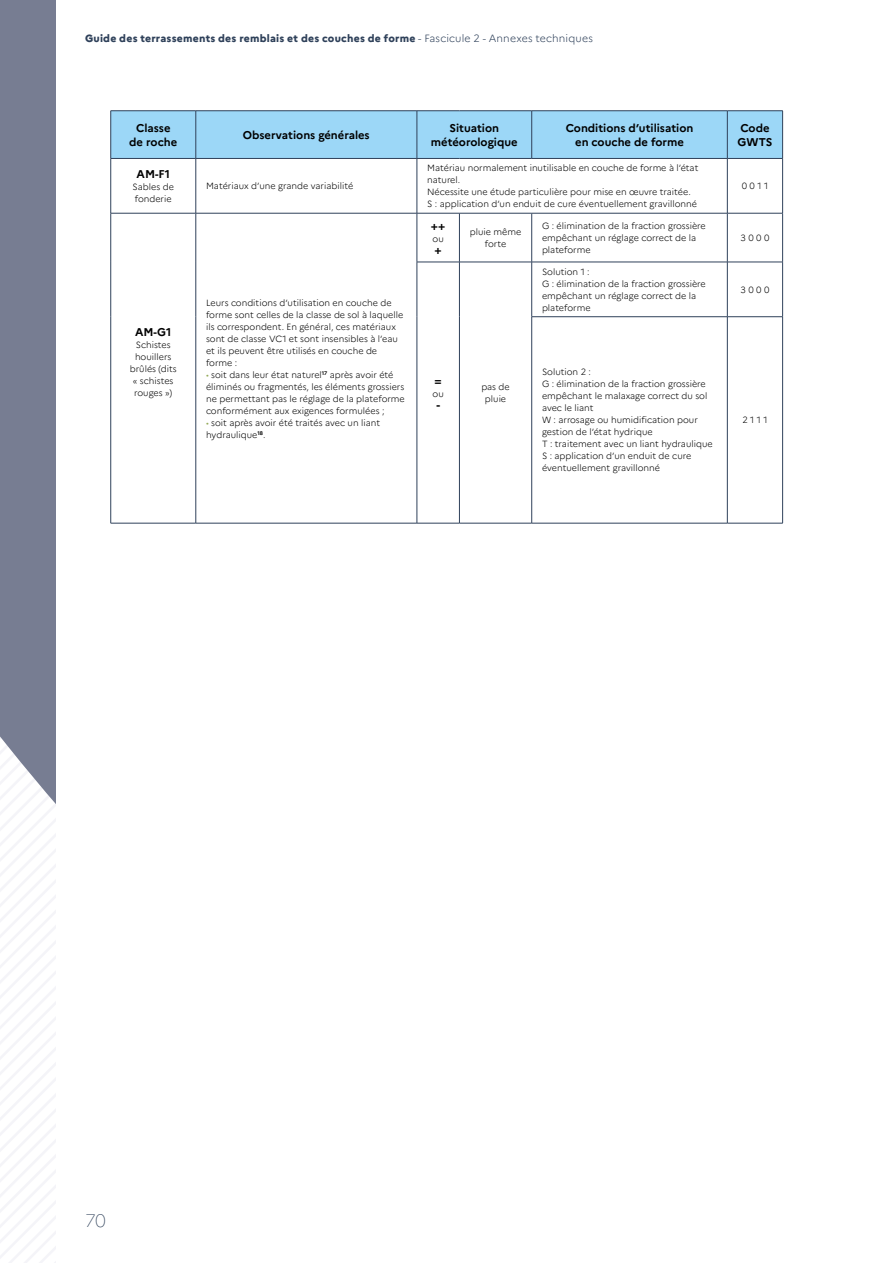
<style>
.page{position:relative;width:893px;height:1263px;background:#fff}
.page>*{position:absolute;margin:0;border:0;box-sizing:border-box;transform-origin:0 0}
.t1{font:100 18px "Marianne";color:#2f415a}
.TEXTE_TABLEAU{font:700 12px "Marianne";color:#000}
.TITRE_TABLEAU{font:700 11.25px/13.5px "Marianne";color:#000;text-align:center}
.TEXTE_TABLEAU-2{font:700 11.25px "Marianne";color:#000}
.t2{font:800 10.5px "Marianne";letter-spacing:.02em;color:#2f415a}
.TEXTE_TABLEAU-3{font:300 9px/12px "Marianne";color:#000}
.s1{font-weight:300}
.s2{color:#96ab5a}
</style>
<div class="page">
<svg style="left:0;top:0;width:55px;height:1263px"></svg>
<div style="left:111px;top:111px;width:671px;height:47px;background:#9cd7f7"></div>
<hr style="left:110px;top:159px;width:1px;height:54px;background:#2f415a">
<hr style="left:196px;top:159px;width:1px;height:54px;background:#2f415a">
<hr style="left:417px;top:159px;width:1px;height:54px;background:#2f415a">
<hr style="left:727px;top:159px;width:1px;height:54px;background:#2f415a">
<hr style="left:782px;top:159px;width:1px;height:54px;background:#2f415a">
<hr style="left:111px;top:213px;width:85px;height:1px;background:#2f415a">
<hr style="left:110px;top:213px;width:1px;height:49px;background:#2f415a">
<hr style="left:196px;top:213px;width:221px;height:1px;background:#2f415a">
<hr style="left:196px;top:213px;width:1px;height:49px;background:#2f415a">
<hr style="left:110px;top:262px;width:1px;height:55px;background:#2f415a">
<hr style="left:196px;top:262px;width:1px;height:55px;background:#2f415a">
<hr style="left:110px;top:317px;width:1px;height:206px;background:#2f415a">
<hr style="left:196px;top:317px;width:1px;height:206px;background:#2f415a">
<hr style="left:111px;top:523px;width:85px;height:1px;background:#2f415a">
<hr style="left:196px;top:523px;width:221px;height:1px;background:#2f415a">
<hr style="left:417px;top:213px;width:42px;height:1px;background:#2f415a">
<hr style="left:417px;top:213px;width:1px;height:49px;background:#2f415a">
<hr style="left:459px;top:213px;width:73px;height:1px;background:#2f415a">
<hr style="left:459px;top:213px;width:1px;height:49px;background:#2f415a">
<hr style="left:532px;top:213px;width:195px;height:1px;background:#2f415a">
<hr style="left:531px;top:213px;width:1px;height:49px;background:#2f415a">
<hr style="left:727px;top:213px;width:56px;height:1px;background:#2f415a">
<hr style="left:727px;top:213px;width:1px;height:49px;background:#2f415a">
<hr style="left:782px;top:213px;width:1px;height:49px;background:#2f415a">
<hr style="left:417px;top:262px;width:42px;height:1px;background:#2f415a">
<hr style="left:417px;top:262px;width:1px;height:55px;background:#2f415a">
<hr style="left:459px;top:262px;width:73px;height:1px;background:#2f415a">
<hr style="left:459px;top:262px;width:1px;height:55px;background:#2f415a">
<hr style="left:417px;top:317px;width:1px;height:206px;background:#2f415a">
<hr style="left:459px;top:317px;width:1px;height:206px;background:#2f415a">
<hr style="left:417px;top:523px;width:42px;height:1px;background:#2f415a">
<hr style="left:459px;top:523px;width:73px;height:1px;background:#2f415a">
<hr style="left:532px;top:262px;width:195px;height:1px;background:#2f415a">
<hr style="left:531px;top:262px;width:1px;height:55px;background:#2f415a">
<hr style="left:727px;top:262px;width:56px;height:1px;background:#2f415a">
<hr style="left:727px;top:262px;width:1px;height:55px;background:#2f415a">
<hr style="left:782px;top:262px;width:1px;height:55px;background:#2f415a">
<hr style="left:531px;top:316px;width:196px;height:1px;background:#2f415a">
<hr style="left:531px;top:317px;width:1px;height:206px;background:#2f415a">
<hr style="left:727px;top:316px;width:56px;height:1px;background:#2f415a">
<hr style="left:727px;top:317px;width:1px;height:206px;background:#2f415a">
<hr style="left:782px;top:317px;width:1px;height:206px;background:#2f415a">
<hr style="left:532px;top:523px;width:195px;height:1px;background:#2f415a">
<hr style="left:727px;top:523px;width:56px;height:1px;background:#2f415a">
<hr style="left:111px;top:110px;width:85px;height:1px;background:#2f415a">
<hr style="left:110px;top:111px;width:1px;height:47px;background:#2f415a">
<hr style="left:196px;top:110px;width:221px;height:1px;background:#2f415a">
<hr style="left:196px;top:111px;width:1px;height:47px;background:#2f415a">
<hr style="left:417px;top:110px;width:42px;height:1px;background:#2f415a">
<hr style="left:417px;top:111px;width:1px;height:47px;background:#2f415a">
<hr style="left:459px;top:110px;width:73px;height:1px;background:#2f415a">
<hr style="left:532px;top:110px;width:195px;height:1px;background:#2f415a">
<hr style="left:531px;top:111px;width:1px;height:47px;background:#2f415a">
<hr style="left:727px;top:110px;width:56px;height:1px;background:#2f415a">
<hr style="left:727px;top:111px;width:1px;height:47px;background:#2f415a">
<hr style="left:782px;top:111px;width:1px;height:47px;background:#2f415a">
<hr style="left:111px;top:158px;width:85px;height:1px;background:#2f415a">
<hr style="left:196px;top:158px;width:221px;height:1px;background:#2f415a">
<hr style="left:417px;top:158px;width:42px;height:1px;background:#2f415a">
<hr style="left:459px;top:158px;width:73px;height:1px;background:#2f415a">
<hr style="left:532px;top:158px;width:195px;height:1px;background:#2f415a">
<hr style="left:727px;top:158px;width:56px;height:1px;background:#2f415a">
<p class="t2" style="left:85px;top:32px;width:509px">Guide des terrassements des remblais et des couches de forme <span class="s1">- Fascicule 2 - Annexes techniques</span></p>
<p class="TITRE_TABLEAU" style="left:129px;top:121px;width:50px">Classe de roche</p>
<p class="TITRE_TABLEAU" style="left:243px;top:128px;width:128px">Observations générales</p>
<p class="TITRE_TABLEAU" style="left:431px;top:121px;width:88px">Situation météorologique</p>
<p class="TITRE_TABLEAU" style="left:566px;top:121px;width:129px">Conditions d’utilisation en couche de forme</p>
<p class="TITRE_TABLEAU" style="left:740px;top:121px;width:31px">Code</p>
<p class="TITRE_TABLEAU" style="left:738px;top:135px;width:36px">GWTS</p>
<p class="TEXTE_TABLEAU-2" style="left:137px;top:167px;width:35px">AM-F1</p>
<p class="TEXTE_TABLEAU-3" style="left:133px;top:181px;width:43px">Sables de fonderie</p>
<p class="TEXTE_TABLEAU-3" style="left:206px;top:180px;width:149px">Matériaux d’une grande variabilité</p>
<p class="TEXTE_TABLEAU-2" style="left:135px;top:325px;width:38px">AM-G1</p>
<p class="TEXTE_TABLEAU-3" style="left:130px;top:339px;width:49px;text-align:center">Schistes houillers brûlés (dits « schistes rouges »)</p>
<p class="TEXTE_TABLEAU-3" style="left:206px;top:296px;width:199px">Leurs conditions d’utilisation en couche de forme sont celles de la classe de sol à laquelle ils correspondent. En général, ces matériaux sont de classe VC1 et sont insensibles à l’eau et ils peuvent être utilisés en couche de forme :</p>
<p class="TEXTE_TABLEAU-3" style="left:206px;top:368px;width:200px"><span class="s2">•</span> soit dans leur état naturel<sup>17</sup> après avoir été éliminés ou fragmentés, les éléments grossiers ne permettant pas le réglage de la plateforme conformément aux exigences formulées ;</p>
<p class="TEXTE_TABLEAU-3" style="left:206px;top:416px;width:176px"><span class="s2">•</span> soit après avoir été traités avec un liant hydraulique<sup>18</sup>.</p>
<p class="TEXTE_TABLEAU-3" style="left:427px;top:162px;width:273px">Matériau normalement inutilisable en couche de forme à l’état naturel.</p>
<p class="TEXTE_TABLEAU-3" style="left:427px;top:186px;width:265px">Nécessite une étude particulière pour mise en œuvre traitée.</p>
<p class="TEXTE_TABLEAU-3" style="left:427px;top:198px;width:271px">S : application d’un enduit de cure éventuellement gravillonné</p>
<p class="TEXTE_TABLEAU" style="left:431px;top:218px;width:16px">++</p>
<p class="TEXTE_TABLEAU-3" style="left:433px;top:233px;width:13px">ou</p>
<p class="TEXTE_TABLEAU" style="left:435px;top:242px;width:9px">+</p>
<p class="TEXTE_TABLEAU-3" style="left:470px;top:226px;width:53px;text-align:center">pluie même forte</p>
<p class="TEXTE_TABLEAU-3" style="left:542px;top:220px;width:165px">G : élimination de la fraction grossière empêchant un réglage correct de la plateforme</p>
<p class="TEXTE_TABLEAU-3" style="left:742px;top:180px;width:28px">0 0 1 1</p>
<p class="TEXTE_TABLEAU-3" style="left:740px;top:232px;width:30px">3 0 0 0</p>
<p class="TEXTE_TABLEAU" style="left:435px;top:373px;width:9px">=</p>
<p class="TEXTE_TABLEAU-3" style="left:433px;top:388px;width:13px">ou</p>
<p class="TEXTE_TABLEAU" style="left:437px;top:397px;width:5px">-</p>
<p class="TEXTE_TABLEAU-3" style="left:481px;top:381px;width:30px;text-align:center">pas de pluie</p>
<p class="TEXTE_TABLEAU-3" style="left:542px;top:265px;width:49px">Solution 1 :</p>
<p class="TEXTE_TABLEAU-3" style="left:542px;top:277px;width:165px">G : élimination de la fraction grossière empêchant un réglage correct de la plateforme</p>
<p class="TEXTE_TABLEAU-3" style="left:740px;top:283px;width:30px">3 0 0 0</p>
<p class="TEXTE_TABLEAU-3" style="left:542px;top:366px;width:50px">Solution 2 :</p>
<p class="TEXTE_TABLEAU-3" style="left:542px;top:378px;width:167px">G : élimination de la fraction grossière empêchant le malaxage correct du sol avec le liant</p>
<p class="TEXTE_TABLEAU-3" style="left:542px;top:414px;width:157px">W : arrosage ou humidification pour gestion de l’état hydrique</p>
<p class="TEXTE_TABLEAU-3" style="left:542px;top:438px;width:172px">T : traitement avec un liant hydraulique</p>
<p class="TEXTE_TABLEAU-3" style="left:542px;top:450px;width:151px">S : application d’un enduit de cure éventuellement gravillonné</p>
<p class="TEXTE_TABLEAU-3" style="left:742px;top:414px;width:27px">2 1 1 1</p>
<h1 class="t1" style="left:85px;top:1210px;width:22px">70</h1>
</div>
